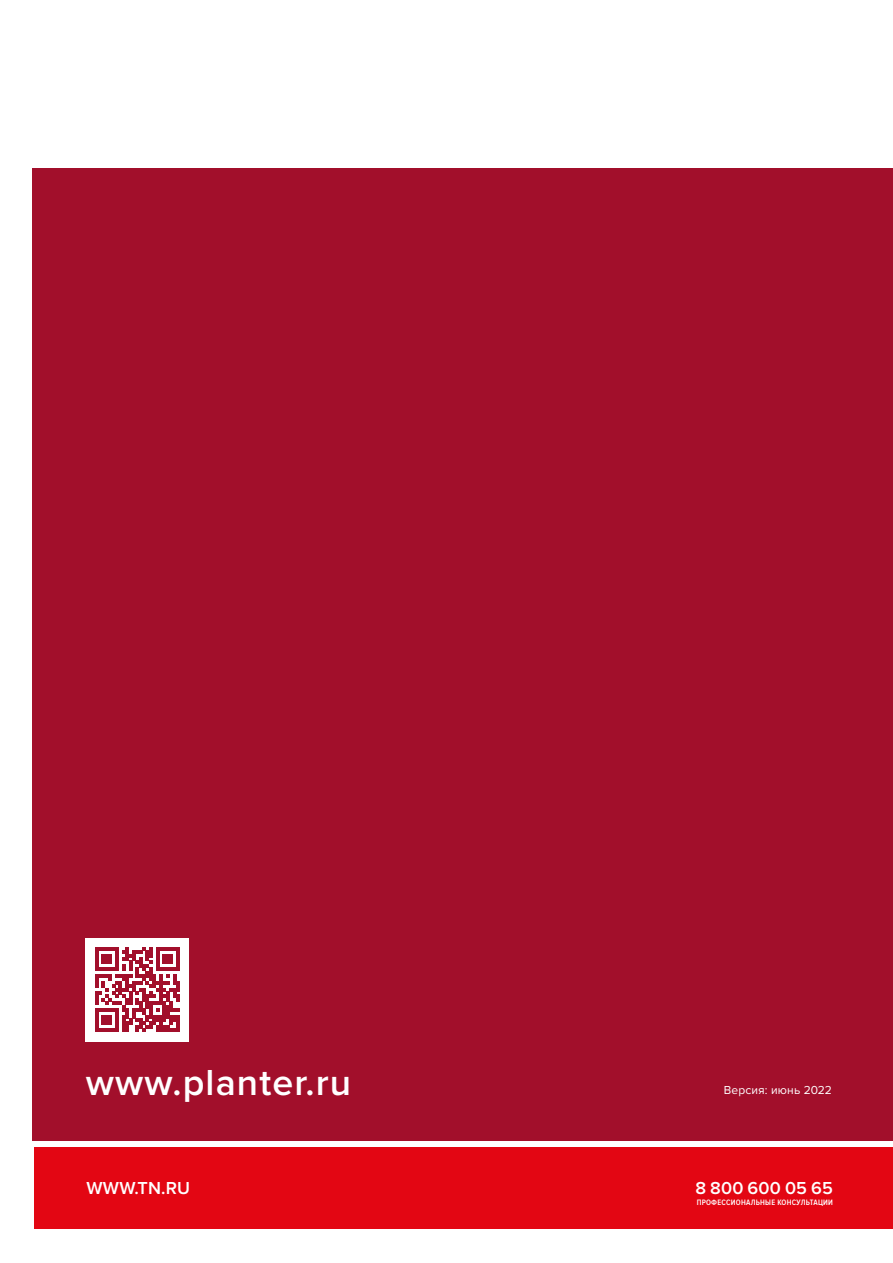
<style>
.page{position:relative;width:893px;height:1263px;background:#fff}
.page>*{position:absolute;margin:0;border:0;box-sizing:border-box;transform-origin:0 0}
.t1{font:600 37.5px "Proxima Nova";letter-spacing:.03em;color:#fff}
.t2{font:600 18px "Proxima Nova";letter-spacing:.01em;color:#fff}
.t3{font:12px "Proxima Nova";letter-spacing:.01em;color:#fff}
.t4{font:600 8.1px "Proxima Nova Cond";letter-spacing:.03em;color:#fff}
</style>
<div class="page">
<div style="left:33px;top:169px;width:860px;height:974px;background:#a20f2b"></div>
<div style="left:34px;top:1146px;width:859px;height:83px;background:#e30613"></div>
<div style="left:86px;top:938px;width:103px;height:103px;background:#fff"></div>
<svg style="left:95px;top:947px;width:85px;height:85px"></svg>
<div style="left:33px;top:1141px;width:860px;height:5px;background:#fff"></div>
<h1 class="t1" style="left:86px;top:1061px;width:267px">www.planter.ru</h1>
<h2 class="t2" style="left:87px;top:1178px;width:105px">WWW.TN.RU</h2>
<h3 class="t3" style="left:724px;top:1083px;width:110px">Версия: июнь 2022</h3>
<h2 class="t2" style="left:695px;top:1178px;width:139px">8 800 600 05 65</h2>
<p class="t4" style="left:697px;top:1198px;width:138px">ПРОФЕССИОНАЛЬНЫЕ КОНСУЛЬТАЦИИ</p>
</div>
